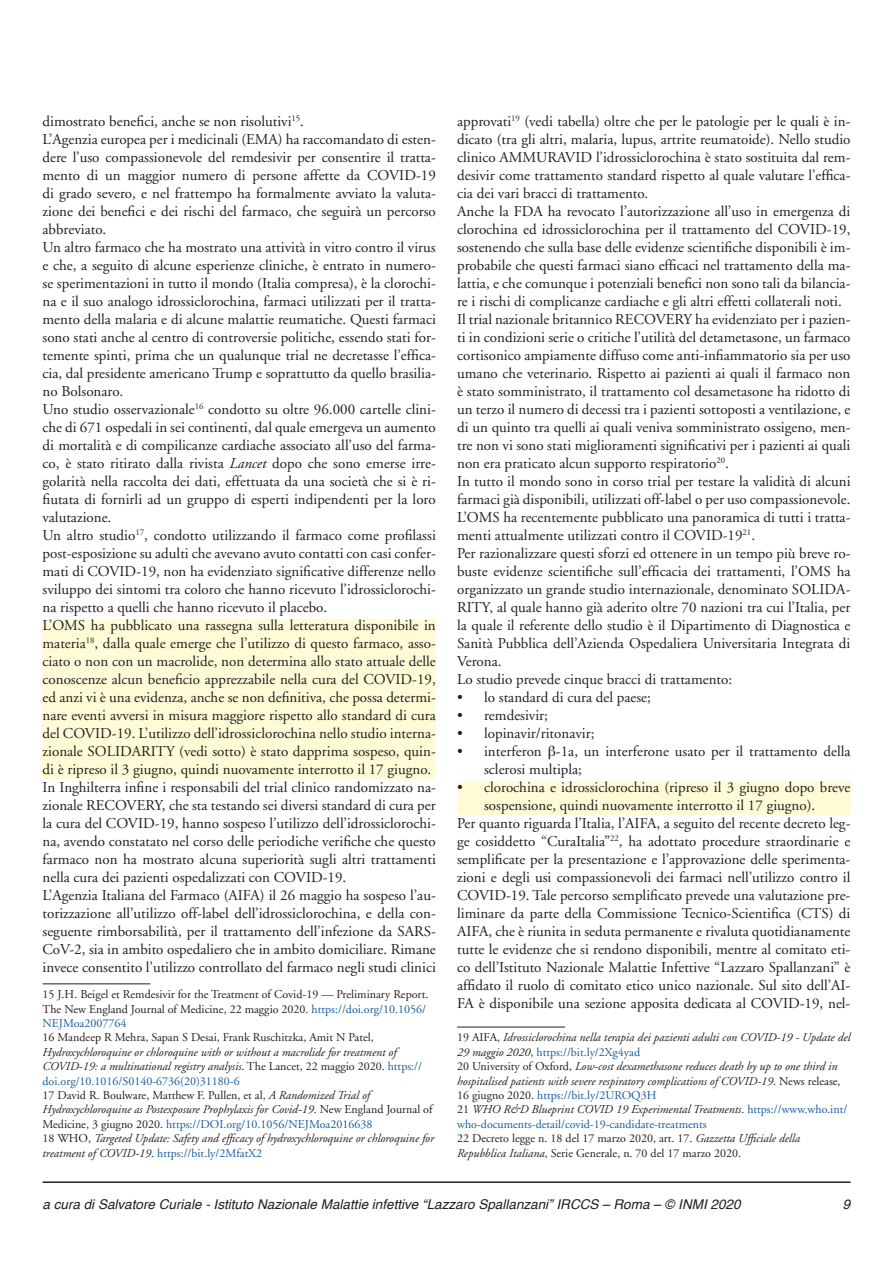
<style>
.page{position:relative;width:893px;height:1263px;background:#fff}
.page>*{position:absolute;margin:0;border:0;box-sizing:border-box;transform-origin:0 0}
.corpo_testo_con_aggi{font:15px/18px "Adobe Garamond";color:#231f20;text-align:justify}
.corpo_testo{font:15px "Adobe Garamond";color:#231f20}
.t1{font:italic 13.5px "Helvetica";color:#231f20}
.nota{font:italic 12px/14.4px "Adobe Garamond";color:#231f20}
.nota-2{font:12px/14.4px "Adobe Garamond";color:#231f20}
.nota-3{font:12px/14.4px "Adobe Garamond";color:#175d9e}
.s1{font-style:italic}
.s2{color:#175d9e}
.s3{font-style:normal}
.s4{font-style:normal;color:#175d9e}
.s5{color:#231f20}
.s6{font-style:italic;color:#231f20}
</style>
<div class="page">
<hr style="left:43px;top:1181px;width:807px;height:2px;background:#231f20">
<div style="left:43px;top:619px;width:393px;height:159px;background:#fffbd6"></div>
<hr style="left:43px;top:983px;width:108px;height:1px;background:#231f20">
<div style="left:457px;top:781px;width:393px;height:33px;background:#fffbd6"></div>
<hr style="left:457px;top:1027px;width:108px;height:1px;background:#231f20">
<p class="corpo_testo_con_aggi" style="left:43px;top:113px;width:263px">dimostrato benefici, anche se non risolutivi<sup>15</sup>.</p>
<p class="corpo_testo_con_aggi" style="left:43px;top:131px;width:395px">L’Agenzia europea per i medicinali (EMA) ha raccomandato di esten&shy;dere l’uso compassionevole del remdesivir per consentire il tratta&shy;mento di un maggior numero di persone affette da COVID-19 di grado severo, e nel frattempo ha formalmente avviato la valuta&shy;zione dei benefici e dei rischi del farmaco, che seguirà un percorso abbreviato.</p>
<p class="corpo_testo_con_aggi" style="left:43px;top:239px;width:395px">Un altro farmaco che ha mostrato una attività in vitro contro il virus e che, a seguito di alcune esperienze cliniche, è entrato in numero&shy;se sperimentazioni in tutto il mondo (Italia compresa), è la clorochi&shy;na e il suo analogo idrossiclorochina, farmaci utilizzati per il tratta&shy;mento della malaria e di alcune malattie reumatiche. Questi farmaci sono stati anche al centro di controversie politiche, essendo stati for&shy;temente spinti, prima che un qualunque trial ne decretasse l’effica&shy;cia, dal presidente americano Trump e soprattutto da quello brasilia&shy;no Bolsonaro.</p>
<p class="corpo_testo_con_aggi" style="left:43px;top:401px;width:395px">Uno studio osservazionale<sup>16</sup> condotto su oltre 96.000 cartelle clini&shy;che di 671 ospedali in sei continenti, dal quale emergeva un aumento di mortalità e di compilicanze cardiache associato all’uso del farma&shy;co, è stato ritirato dalla rivista <span class="s1">Lancet</span> dopo che sono emerse irre&shy;golarità nella raccolta dei dati, effettuata da una società che si è ri&shy;fiutata di fornirli ad un gruppo di esperti indipendenti per la loro valutazione.</p>
<p class="corpo_testo_con_aggi" style="left:43px;top:527px;width:395px">Un altro studio<sup>17</sup>, condotto utilizzando il farmaco come profilassi post-esposizione su adulti che avevano avuto contatti con casi confer&shy;mati di COVID-19, non ha evidenziato significative differenze nello sviluppo dei sintomi tra coloro che hanno ricevuto l’idrossiclorochi&shy;na rispetto a quelli che hanno ricevuto il placebo.</p>
<p class="corpo_testo_con_aggi" style="left:43px;top:617px;width:395px">L’OMS ha pubblicato una rassegna sulla letteratura disponibile in materia<sup>18</sup>, dalla quale emerge che l’utilizzo di questo farmaco, asso&shy;ciato o non con un macrolide, non determina allo stato attuale delle conoscenze alcun beneficio apprezzabile nella cura del COVID-19, ed anzi vi è una evidenza, anche se non definitiva, che possa determi&shy;nare eventi avversi in misura maggiore rispetto allo standard di cura del COVID-19. L’utilizzo dell’idrossiclorochina nello studio interna&shy;zionale SOLIDARITY (vedi sotto) è stato dapprima sospeso, quin&shy;di è ripreso il 3 giugno, quindi nuovamente interrotto il 17 giugno.</p>
<p class="corpo_testo_con_aggi" style="left:43px;top:779px;width:395px">In Inghilterra infine i responsabili del trial clinico randomizzato na&shy;zionale RECOVERY, che sta testando sei diversi standard di cura per la cura del COVID-19, hanno sospeso l’utilizzo dell’idrossiclorochi&shy;na, avendo constatato nel corso delle periodiche verifiche che questo farmaco non ha mostrato alcuna superiorità sugli altri trattamenti nella cura dei pazienti ospedalizzati con COVID-19.</p>
<p class="corpo_testo_con_aggi" style="left:43px;top:887px;width:395px">L’Agenzia Italiana del Farmaco (AIFA) il 26 maggio ha sospeso l’au&shy;torizzazione all’utilizzo off-label dell’idrossiclorochina, e della con&shy;seguente rimborsabilità, per il trattamento dell’infezione da SARS-CoV-2, sia in ambito ospedaliero che in ambito domiciliare. Rimane invece consentito l’utilizzo controllato del farmaco negli studi clinici</p>
<p class="nota-2" style="left:43px;top:987px;width:387px">15 J.H. Beigel et Remdesivir for the Treatment of Covid-19 — Preliminary Report.<br>The New England Journal of Medicine, 22 maggio 2020. <span class="s2">https://doi.org/10.1056/<br>NEJMoa2007764</span></p>
<p class="nota" style="left:43px;top:1031px;width:381px"><span class="s3">16 Mandeep R Mehra, Sapan S Desai, Frank Ruschitzka, Amit N Patel, </span>Hydroxychloroquine or chloroquine with or without a macrolide for treatment of COVID-19: a multinational registry analysis<span class="s3">. The Lancet, 22 maggio 2020.</span> <span class="s4">https:// doi.org/10.1016/S0140-6736(20)31180-6</span></p>
<p class="nota-2" style="left:43px;top:1088px;width:392px">17 David R. Boulware, Matthew F. Pullen, et al, <span class="s1">A Randomized Trial of<br>Hydroxychloroquine as Postexposure Prophylaxis for Covid-19</span>. New England Journal of<br>Medicine, 3 giugno 2020. <span class="s2">https://DOI.org/10.1056/NEJMoa2016638</span></p>
<p class="nota" style="left:43px;top:1132px;width:393px"><span class="s3">18 WHO,</span> Targeted Update: Safety and efficacy of hydroxychloroquine or chloroquine for treatment of COVID-19<span class="s3">.</span> <span class="s4">https://bit.ly/2MfatX2</span></p>
<p class="corpo_testo_con_aggi" style="left:457px;top:113px;width:395px">approvati<sup>19</sup> (vedi tabella) oltre che per le patologie per le quali è in&shy;dicato (tra gli altri, malaria, lupus, artrite reumatoide). Nello studio clinico AMMURAVID l’idrossiclorochina è stato sostituita dal rem&shy;desivir come trattamento standard rispetto al quale valutare l’effica&shy;cia dei vari bracci di trattamento.</p>
<p class="corpo_testo_con_aggi" style="left:457px;top:203px;width:395px">Anche la FDA ha revocato l’autorizzazione all’uso in emergenza di clorochina ed idrossiclorochina per il trattamento del COVID-19, sostenendo che sulla base delle evidenze scientifiche disponibili è im&shy;probabile che questi farmaci siano efficaci nel trattamento della ma&shy;lattia, e che comunque i potenziali benefici non sono tali da bilancia&shy;re i rischi di complicanze cardiache e gli altri effetti collaterali noti.</p>
<p class="corpo_testo_con_aggi" style="left:457px;top:311px;width:395px">Il trial nazionale britannico RECOVERY ha evidenziato per i pazien&shy;ti in condizioni serie o critiche l’utilità del detametasone, un farmaco cortisonico ampiamente diffuso come anti-infiammatorio sia per uso umano che veterinario. Rispetto ai pazienti ai quali il farmaco non è stato somministrato, il trattamento col desametasone ha ridotto di un terzo il numero di decessi tra i pazienti sottoposti a ventilazione, e di un quinto tra quelli ai quali veniva somministrato ossigeno, men&shy;tre non vi sono stati miglioramenti significativi per i pazienti ai quali non era praticato alcun supporto respiratorio<sup>20</sup>.</p>
<p class="corpo_testo_con_aggi" style="left:457px;top:473px;width:395px">In tutto il mondo sono in corso trial per testare la validità di alcuni farmaci già disponibili, utilizzati off-label o per uso compassionevole.<br>L’OMS ha recentemente pubblicato una panoramica di tutti i tratta&shy;menti attualmente utilizzati contro il COVID-19<sup>21</sup>.</p>
<p class="corpo_testo_con_aggi" style="left:457px;top:545px;width:395px">Per razionalizzare questi sforzi ed ottenere in un tempo più breve ro&shy;buste evidenze scientifiche sull’efficacia dei trattamenti, l’OMS ha organizzato un grande studio internazionale, denominato SOLIDA-RITY, al quale hanno già aderito oltre 70 nazioni tra cui l’Italia, per la quale il referente dello studio è il Dipartimento di Diagnostica e Sanità Pubblica dell’Azienda Ospedaliera Universitaria Integrata di Verona.</p>
<p class="corpo_testo" style="left:457px;top:671px;width:277px">Lo studio prevede cinque bracci di trattamento:</p>
<p class="corpo_testo_con_aggi" style="left:457px;top:689px;width:195px">• lo standard di cura del paese;</p>
<p class="corpo_testo_con_aggi" style="left:457px;top:707px;width:92px">• remdesivir;</p>
<p class="corpo_testo_con_aggi" style="left:457px;top:725px;width:139px">• lopinavir/ritonavir;</p>
<p class="corpo_testo_con_aggi" style="left:484px;top:743px;width:368px;text-indent:-27px">• interferon -1a, un interferone usato per il trattamento della sclerosi multipla;</p>
<p class="corpo_testo_con_aggi" style="left:457px;top:779px;width:395px;text-align:center">• clorochina e idrossiclorochina (ripreso il 3 giugno dopo breve sospensione, quindi nuovamente interrotto il 17 giugno).</p>
<p class="corpo_testo_con_aggi" style="left:457px;top:815px;width:395px">Per quanto riguarda l’Italia, l’AIFA, a seguito del recente decreto leg&shy;ge cosiddetto “CuraItalia”<sup>22</sup>, ha adottato procedure straordinarie e semplificate per la presentazione e l’approvazione delle sperimenta&shy;zioni e degli usi compassionevoli dei farmaci nell’utilizzo contro il COVID-19. Tale percorso semplificato prevede una valutazione pre&shy;liminare da parte della Commissione Tecnico-Scientifica (CTS) di AIFA, che è riunita in seduta permanente e rivaluta quotidianamente tutte le evidenze che si rendono disponibili, mentre al comitato eti&shy;co dell’Istituto Nazionale Malattie Infettive “Lazzaro Spallanzani” è affidato il ruolo di comitato etico unico nazionale. Sul sito dell’AI-FA è disponibile una sezione apposita dedicata al COVID-19, nel-</p>
<p class="nota" style="left:457px;top:1031px;width:395px"><span class="s3">19 AIFA,</span> Idrossiclorochina nella terapia dei pazienti adulti con COVID-19 - Update del<br>29 maggio 2020<span class="s3">,</span> <span class="s4">https://bit.ly/2Xg4yad</span></p>
<p class="nota" style="left:457px;top:1060px;width:385px"><span class="s3">20 University of Oxford,</span> Low-cost dexamethasone reduces death by up to one third in hospitalised patients with severe respiratory complications of COVID-19<span class="s3">. News release,<br>16 giugno 2020.</span> <span class="s4">https://bit.ly/2UROQ3H</span></p>
<p class="nota-3" style="left:457px;top:1103px;width:392px"><span class="s5">21</span> <span class="s6">WHO R&amp;D Blueprint COVID 19 Experimental Treatments</span><span class="s5">.</span> https://www.who.int/ who-documents-detail/covid-19-candidate-treatments</p>
<p class="nota-2" style="left:457px;top:1131px;width:344px">22 Decreto legge n. 18 del 17 marzo 2020, art. 17. <span class="s1">Gazzetta Ufficiale della<br>Repubblica Italiana</span>, Serie Generale, n. 70 del 17 marzo 2020.</p>
<p class="t1" style="left:43px;top:1194px;width:699px">a cura di Salvatore Curiale - Istituto Nazionale Malattie infettive “Lazzaro Spallanzani” IRCCS – Roma – © INMI 2020</p>
<p class="t1" style="left:843px;top:1194px;width:9px">9</p>
</div>
